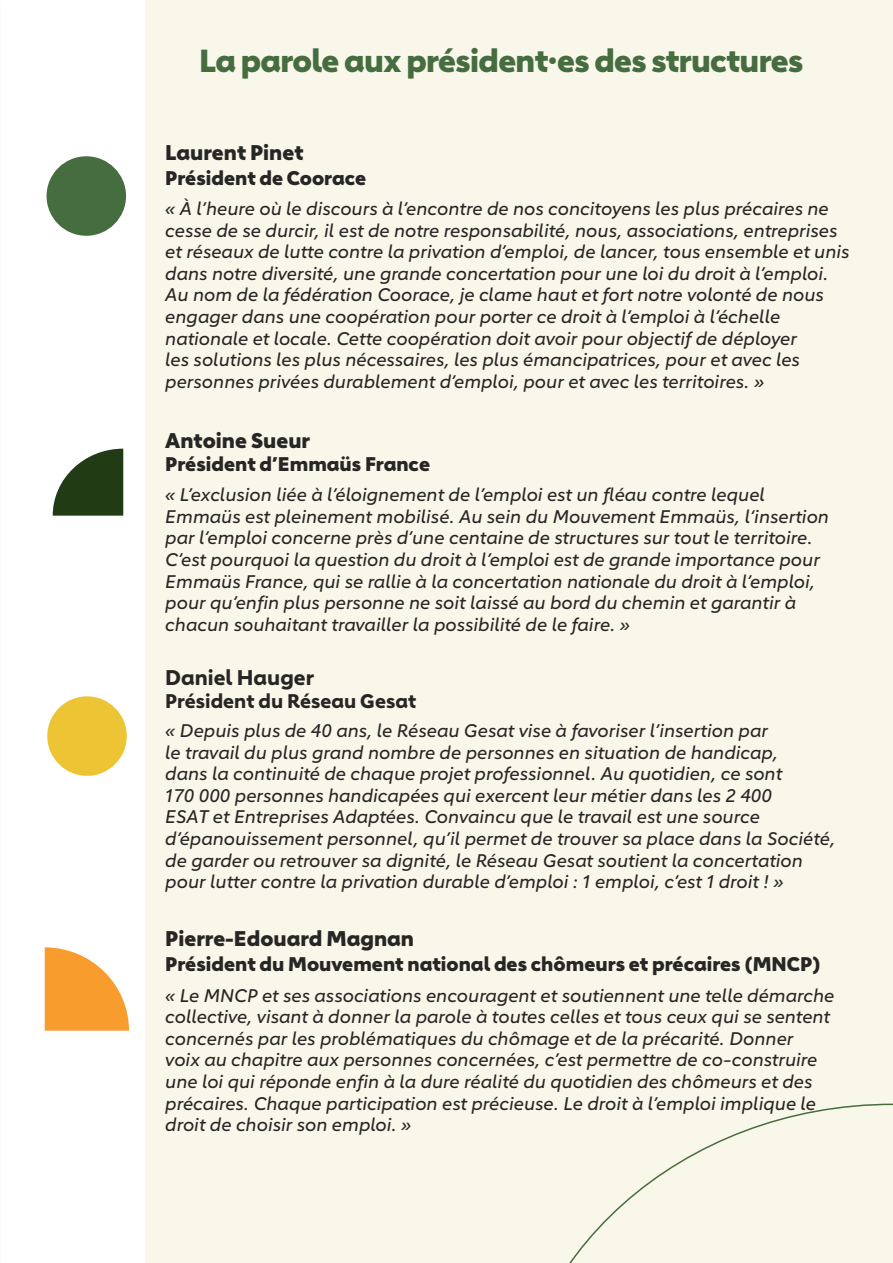
<style>
.page{position:relative;width:893px;height:1263px;background:#fff}
.page>*{position:absolute;margin:0;border:0;box-sizing:border-box;transform-origin:0 0}
.t1{font:900 31.5px "Carnero";letter-spacing:-.02em;color:#466d3f}
.t2{font:900 21px "Carnero";color:#262624}
.t3{font:700 21px "Carnero";color:#262624}
.t4{font:900 19.5px "Carnero";color:#262624}
.t5{font:700 19.5px "Carnero";color:#262624}
.t6{font:italic 18px/21.6px "Carnero";color:#262624}
</style>
<div class="page">
<div style="left:146px;top:0;width:747px;height:1263px;background:#f9f6ea"></div>
<div style="left:47px;top:696px;width:80px;height:80px;background:#edc434;border-radius:50%"></div>
<div style="left:47px;top:156px;width:79px;height:80px;background:#466d3f;border-radius:50%"></div>
<svg style="left:45px;top:947px;width:84px;height:84px"></svg>
<svg style="left:569px;top:1103px;width:324px;height:160px"></svg>
<svg style="left:53px;top:449px;width:70px;height:67px"></svg>
<p class="t1" style="left:199px;top:41px;width:606px">La parole aux président·es des structures</p>
<p class="t2" style="left:165px;top:139px;width:140px">Laurent Pinet</p>
<p class="t4" style="left:165px;top:166px;width:203px">Président de Coorace</p>
<p class="t6" style="left:165px;top:198px;width:686px">« À l’heure où le discours à l’encontre de nos concitoyens les plus précaires ne cesse de se durcir, il est de notre responsabilité, nous, associations, entreprises et réseaux de lutte contre la privation d’emploi, de lancer, tous ensemble et unis dans notre diversité, une grande concertation pour une loi du droit à l’emploi.</p>
<p class="t6" style="left:165px;top:284px;width:660px">Au nom de la fédération Coorace, je clame haut et fort notre volonté de nous engager dans une coopération pour porter ce droit à l’emploi à l’échelle nationale et locale. Cette coopération doit avoir pour objectif de déployer les solutions les plus nécessaires, les plus émancipatrices, pour et avec les personnes privées durablement d’emploi, pour et avec les territoires. »</p>
<p class="t2" style="left:165px;top:427px;width:146px">Antoine Sueur</p>
<p class="t4" style="left:165px;top:452px;width:266px">Président d’Emmaüs France</p>
<p class="t6" style="left:165px;top:484px;width:665px">« L’exclusion liée à l’éloignement de l’emploi est un fléau contre lequel Emmaüs est pleinement mobilisé. Au sein du Mouvement Emmaüs, l‘insertion par l’emploi concerne près d’une centaine de structures sur tout le territoire.<br>C’est pourquoi la question du droit à l’emploi est de grande importance pour Emmaüs France, qui se rallie à la concertation nationale du droit à l’emploi, pour qu’enfin plus personne ne soit laissé au bord du chemin et garantir à chacun souhaitant travailler la possibilité de le faire. »</p>
<p class="t3" style="left:165px;top:665px;width:150px">Daniel Hauger</p>
<p class="t5" style="left:165px;top:689px;width:253px">Président du Réseau Gesat</p>
<p class="t6" style="left:165px;top:720px;width:671px">« Depuis plus de 40 ans, le Réseau Gesat vise à favoriser l’insertion par<br>le travail du plus grand nombre de personnes en situation de handicap,<br>dans la continuité de chaque projet professionnel. Au quotidien, ce sont<br>170 000 personnes handicapées qui exercent leur métier dans les 2 400<br>ESAT et Entreprises Adaptées. Convaincu que le travail est une source d’épanouissement personnel, qu’il permet de trouver sa place dans la Société, de garder ou retrouver sa dignité, le Réseau Gesat soutient la concertation pour lutter contre la privation durable d’emploi : 1 emploi, c’est 1 droit ! »</p>
<p class="t2" style="left:165px;top:926px;width:250px">Pierre-Edouard Magnan</p>
<p class="t4" style="left:165px;top:952px;width:657px">Président du Mouvement national des chômeurs et précaires (MNCP)</p>
<p class="t6" style="left:165px;top:984px;width:671px">« Le MNCP et ses associations encouragent et soutiennent une telle démarche collective, visant à donner la parole à toutes celles et tous ceux qui se sentent concernés par les problématiques du chômage et de la précarité. Donner<br>voix au chapitre aux personnes concernées, c’est permettre de co-construire une loi qui réponde enfin à la dure réalité du quotidien des chômeurs et des précaires. Chaque participation est précieuse. Le droit à l’emploi implique le droit de choisir son emploi. »</p>
</div>
